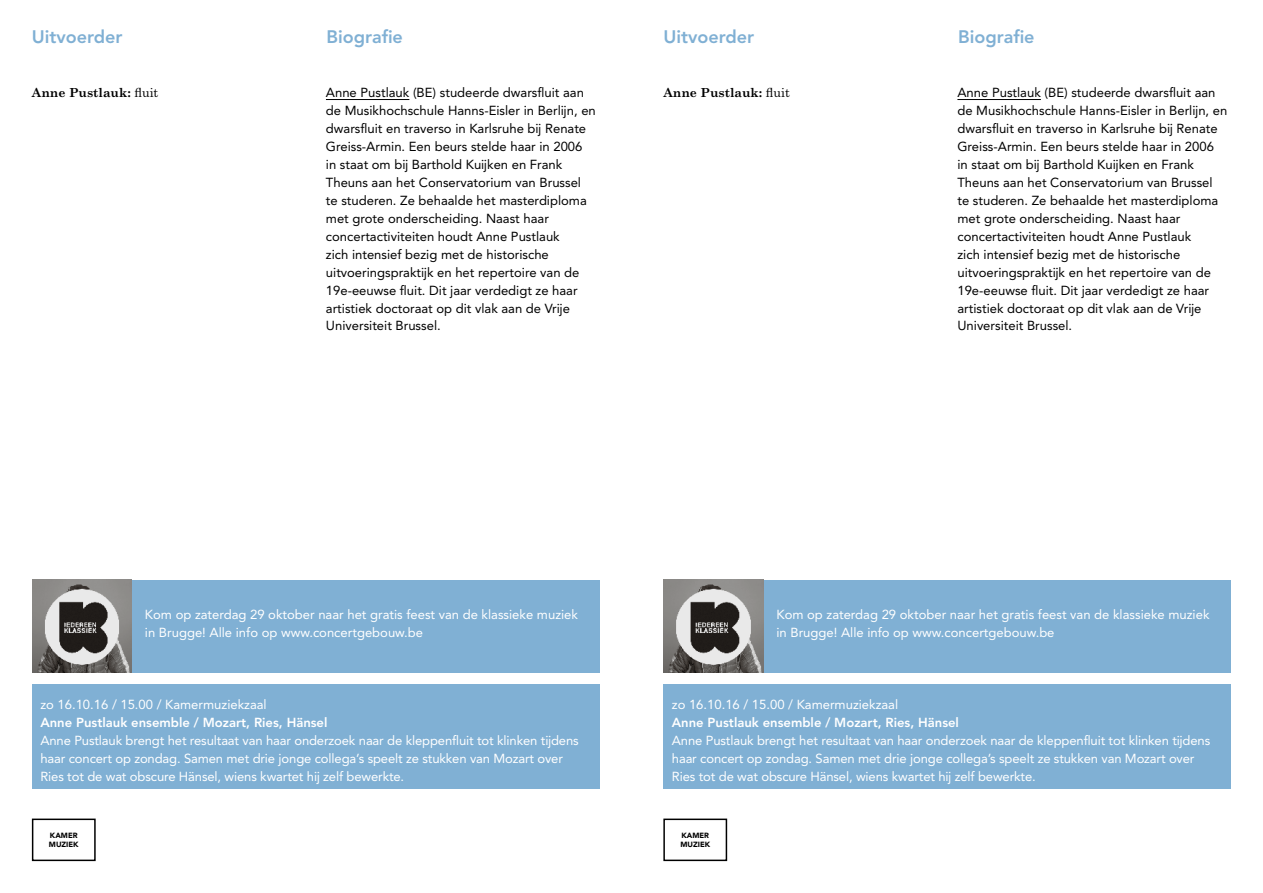
<style>
.page{position:relative;width:1263px;height:893px;background:#fff}
.page>*{position:absolute;margin:0;border:0;box-sizing:border-box;transform-origin:0 0}
.t1{font:800 18px "Avenir LT Pro";color:#80b0d4}
.t2{font:13.05px/18px "Avenir LT Pro";color:#000}
.t3{font:13.05px/18px "Avenir LT Pro";letter-spacing:-.01em;color:#fff}
.t4{font:800 13.05px "Avenir LT Pro";color:#fff}
.t5{font:700 12.45px "Century Schoolbook Pro";color:#000}
.t6{font:900 7.5px/9px "Avenir LT Pro";color:#000}
.s1{font-weight:400}
</style>
<div class="page">
<div style="left:32px;top:819px;width:64px;height:42px;border:2px solid #000"></div>
<hr style="left:326px;top:99px;width:83px;height:1px;background:#000">
<div style="left:32px;top:684px;width:568px;height:105px;background:#80b0d4"></div>
<div style="left:32px;top:580px;width:568px;height:92px;background:#80b0d4"></div>
<img style="left:32px;top:580px;width:100px;height:93px">
<div style="left:663px;top:819px;width:64px;height:42px;border:2px solid #000"></div>
<hr style="left:957px;top:99px;width:84px;height:1px;background:#000">
<div style="left:663px;top:684px;width:568px;height:105px;background:#80b0d4"></div>
<div style="left:664px;top:580px;width:567px;height:92px;background:#80b0d4"></div>
<img style="left:663px;top:580px;width:100px;height:93px">
<h1 class="t1" style="left:32px;top:26px;width:92px">Uitvoerder</h1>
<h1 class="t1" style="left:327px;top:26px;width:78px">Biografie</h1>
<h1 class="t1" style="left:663px;top:26px;width:92px">Uitvoerder</h1>
<h1 class="t1" style="left:958px;top:26px;width:78px">Biografie</h1>
<p class="t5" style="left:32px;top:84px;width:128px">Anne Pustlauk: <span class="s1">fluit</span></p>
<p class="t2" style="left:326px;top:83px;width:271px">Anne Pustlauk (BE) studeerde dwarsfluit aan de Musikhochschule Hanns-Eisler in Berlijn, en dwarsfluit en traverso in Karlsruhe bij Renate Greiss-Armin. Een beurs stelde haar in 2006 in staat om bij Barthold Kuijken en Frank Theuns aan het Conservatorium van Brussel te studeren. Ze behaalde het masterdiploma met grote onderscheiding. Naast haar concertactiviteiten houdt Anne Pustlauk<br>zich intensief bezig met de historische uitvoeringspraktijk en het repertoire van de 19e-eeuwse fluit. Dit jaar verdedigt ze haar artistiek doctoraat op dit vlak aan de Vrije Universiteit Brussel.</p>
<p class="t5" style="left:663px;top:84px;width:128px">Anne Pustlauk: <span class="s1">fluit</span></p>
<p class="t2" style="left:957px;top:83px;width:271px">Anne Pustlauk (BE) studeerde dwarsfluit aan de Musikhochschule Hanns-Eisler in Berlijn, en dwarsfluit en traverso in Karlsruhe bij Renate Greiss-Armin. Een beurs stelde haar in 2006 in staat om bij Barthold Kuijken en Frank Theuns aan het Conservatorium van Brussel te studeren. Ze behaalde het masterdiploma met grote onderscheiding. Naast haar concertactiviteiten houdt Anne Pustlauk<br>zich intensief bezig met de historische uitvoeringspraktijk en het repertoire van de 19e-eeuwse fluit. Dit jaar verdedigt ze haar artistiek doctoraat op dit vlak aan de Vrije Universiteit Brussel.</p>
<p class="t3" style="left:145px;top:605px;width:435px">Kom op zaterdag 29 oktober naar het gratis feest van de klassieke muziek in Brugge! Alle info op www.concertgebouw.be</p>
<p class="t3" style="left:776px;top:605px;width:435px">Kom op zaterdag 29 oktober naar het gratis feest van de klassieke muziek in Brugge! Alle info op www.concertgebouw.be</p>
<p class="t3" style="left:40px;top:695px;width:228px">zo 16.10.16 / 15.00 / Kamermuziekzaal</p>
<p class="t4" style="left:40px;top:714px;width:289px">Anne Pustlauk ensemble / Mozart, Ries, Hänsel</p>
<p class="t3" style="left:40px;top:731px;width:540px">Anne Pustlauk brengt het resultaat van haar onderzoek naar de kleppenfluit tot klinken tijdens haar concert op zondag. Samen met drie jonge collega’s speelt ze stukken van Mozart over<br>Ries tot de wat obscure Hänsel, wiens kwartet hij zelf bewerkte.</p>
<p class="t3" style="left:672px;top:695px;width:228px">zo 16.10.16 / 15.00 / Kamermuziekzaal</p>
<p class="t4" style="left:672px;top:714px;width:289px">Anne Pustlauk ensemble / Mozart, Ries, Hänsel</p>
<p class="t3" style="left:672px;top:731px;width:540px">Anne Pustlauk brengt het resultaat van haar onderzoek naar de kleppenfluit tot klinken tijdens haar concert op zondag. Samen met drie jonge collega’s speelt ze stukken van Mozart over<br>Ries tot de wat obscure Hänsel, wiens kwartet hij zelf bewerkte.</p>
<p class="t6" style="left:49px;top:831px;width:31px">KAMER<br>MUZIEK</p>
<p class="t6" style="left:680px;top:831px;width:31px">KAMER<br>MUZIEK</p>
</div>
